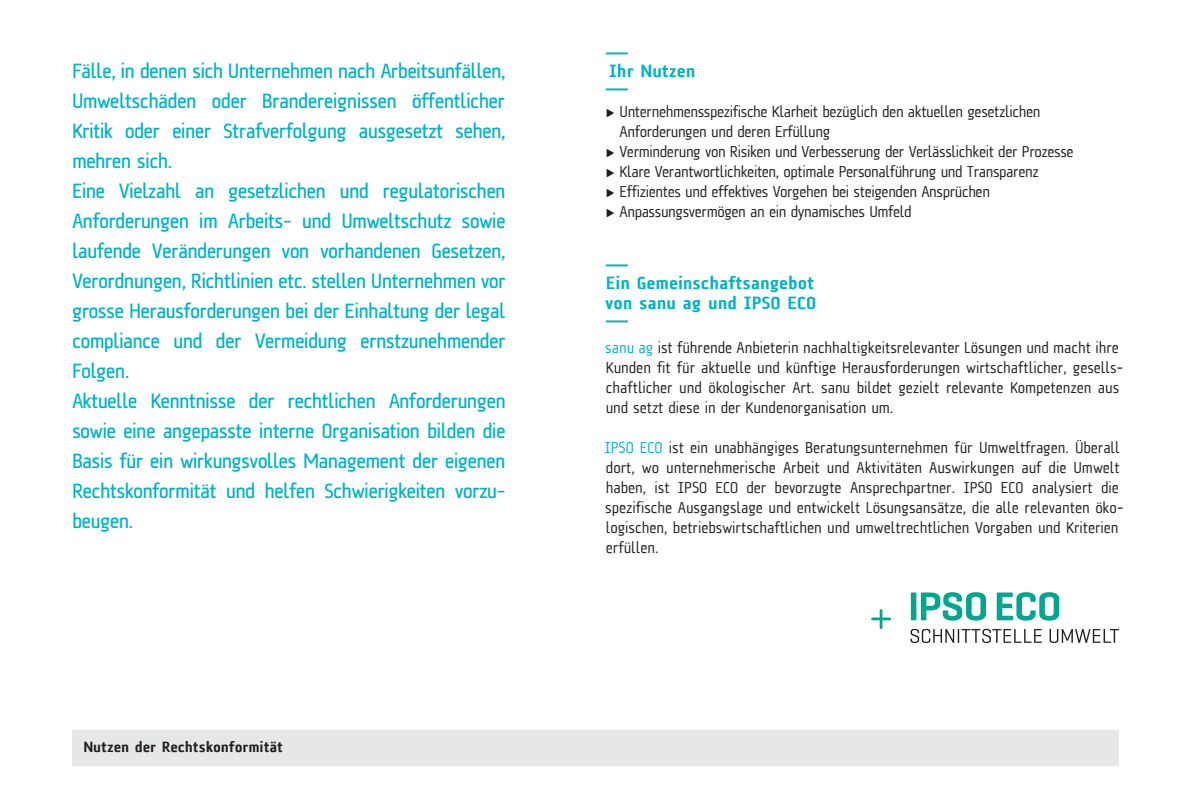
<style>
.page{position:relative;width:1191px;height:808px;background:#fff}
.page>*{position:absolute;margin:0;border:0;box-sizing:border-box;transform-origin:0 0}
.t1{font:300 24px "A Asanu";color:#00b3c5}
.t2{font:500 21px/30px "A Asanu";letter-spacing:-.04em;color:#00b3c5}
.t3{font:900 18px/20px "A Asanu";letter-spacing:-.01em;color:#00b3c5}
.t4{font:16px/20px "A Asanu";letter-spacing:-.01em;color:#231f20}
.t5{font:16px/20px "A Asanu";letter-spacing:-.03em;color:#231f20}
.t6{font:900 15px "A Asanu";letter-spacing:-.01em;color:#231f20}
.s1{color:#fff}
.s2{color:#00b3c5}
</style>
<div class="page">
<div style="left:72px;top:730px;width:1047px;height:36px;background:#e6e7e9"></div>
<svg style="left:910px;top:629px;width:131px;height:14px"></svg>
<svg style="left:1049px;top:629px;width:70px;height:14px"></svg>
<svg style="left:871px;top:609px;width:20px;height:20px"></svg>
<div style="left:911px;top:592px;width:5px;height:28px;background:#00a78e"></div>
<svg style="left:921px;top:592px;width:65px;height:29px"></svg>
<svg style="left:996px;top:592px;width:63px;height:29px"></svg>
<p class="t2" style="left:72px;top:55px;width:435px">Fälle, in denen sich Unternehmen nach Arbeitsunfällen, Umweltschäden oder Brandereignissen öffentlicher Kritik oder einer Strafverfolgung ausgesetzt sehen, mehren sich.<br>Eine Vielzahl an gesetzlichen und regulatorischen Anforderungen im Arbeits- und Umweltschutz sowie laufende Veränderungen von vorhandenen Gesetzen, Verordnungen, Richtlinien etc. stellen Unternehmen vor grosse Herausforderungen bei der Einhaltung der legal compliance und der Vermeidung ernstzunehmender Folgen.<br>Aktuelle Kenntnisse der rechtlichen Anforderungen sowie eine angepasste interne Organisation bilden die Basis für ein wirkungsvolles Management der eigenen Rechtskonformität und helfen Schwierigkeiten vorzu&shy;beugen.</p>
<p class="t6" style="left:83px;top:738px;width:201px">Nutzen der Rechtskonformität</p>
<p class="t1" style="left:605px;top:40px;width:25px">—</p>
<p class="t3" style="left:609px;top:61px;width:88px">Ihr Nutzen</p>
<p class="t1" style="left:605px;top:76px;width:25px">—</p>
<p class="t5" style="left:606px;top:102px;width:468px">&gt; Unternehmensspezifische Klarheit bezüglich den aktuellen gesetzlichen<br><span class="s1">&gt;</span> Anforderungen und deren Erfüllung<br>&gt; Verminderung von Risiken und Verbesserung der Verlässlichkeit der Prozesse &gt; Klare Verantwortlichkeiten, optimale Personalführung und Transparenz<br>&gt; Effizientes und effektives Vorgehen bei steigenden Ansprüchen<br>&gt; Anpassungsvermögen an ein dynamisches Umfeld</p>
<p class="t1" style="left:605px;top:252px;width:25px">—</p>
<p class="t3" style="left:605px;top:273px;width:212px">Ein Gemeinschaftsangebot von sanu ag und IPSO ECO</p>
<p class="t1" style="left:605px;top:308px;width:25px">—</p>
<p class="t4" style="left:605px;top:338px;width:520px"><span class="s2">sanu ag</span> ist führende Anbieterin nachhaltigkeitsrelevanter Lösungen und macht ihre Kunden fit für aktuelle und künftige Herausforderungen wirtschaftlicher, gesells&shy;chaftlicher und ökologischer Art. sanu bildet gezielt relevante Kompetenzen aus und setzt diese in der Kundenorganisation um.</p>
<p class="t4" style="left:604px;top:438px;width:520px"><span class="s2">IPSO ECO</span> ist ein unabhängiges Beratungsunternehmen für Umweltfragen. Überall dort, wo unternehmerische Arbeit und Aktivitäten Auswirkungen auf die Umwelt haben, ist IPSO ECO der bevorzugte Ansprechpartner. IPSO ECO analysiert die spezifische Ausgangslage und entwickelt Lösungsansätze, die alle relevanten öko&shy;logischen, betriebswirtschaftlichen und umweltrechtlichen Vorgaben und Kriterien erfüllen.</p>
</div>
